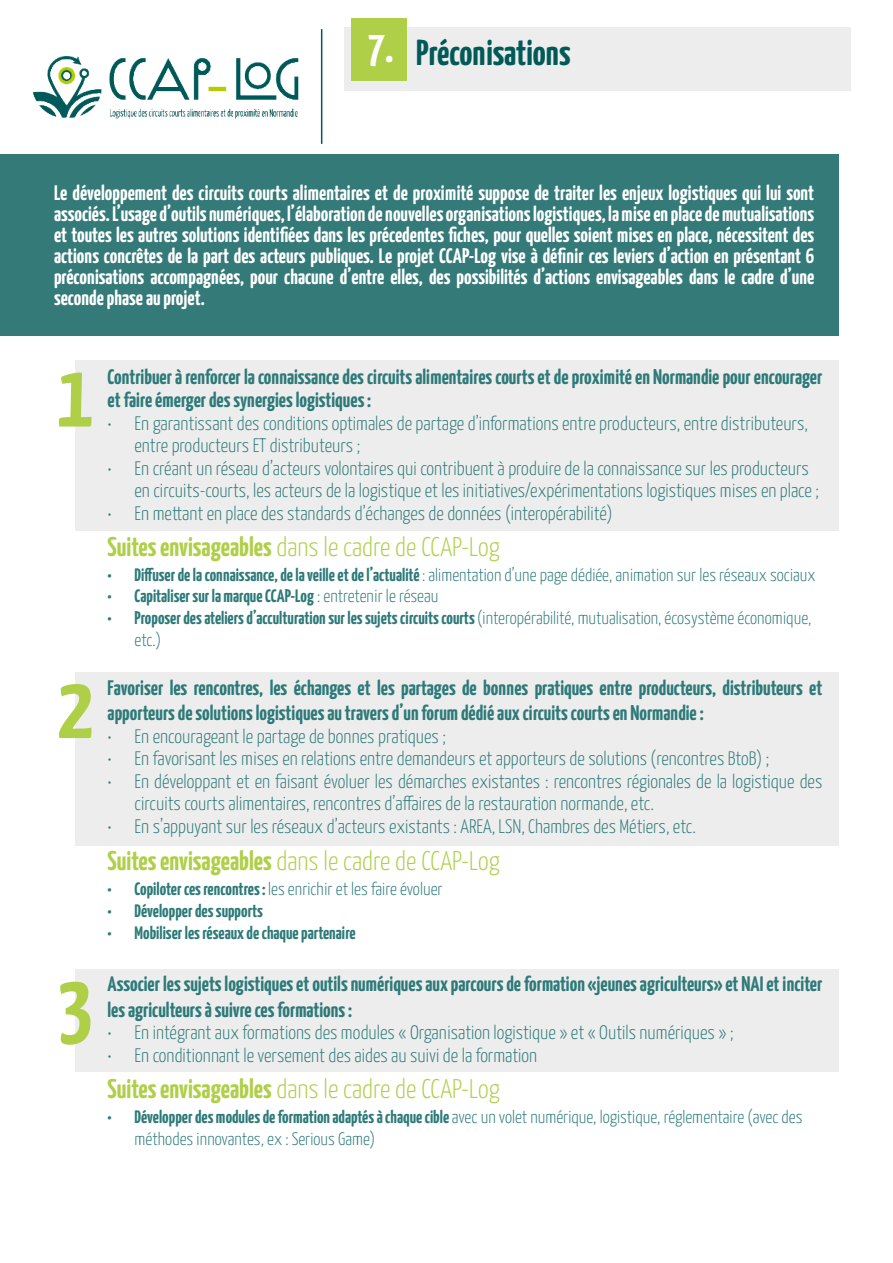
<style>
.page{position:relative;width:893px;height:1263px;background:#fff}
.page>*{position:absolute;margin:0;border:0;box-sizing:border-box;transform-origin:0 0}
.t1{font:700 90px "Yanone Kaffeesatz";color:#afcf48}
.t2{font:700 36px "Yanone Kaffeesatz";color:#015a58}
.t3{font:300 27px "Yanone Kaffeesatz";color:#afcf48}
.t4{font:700 21px/21px "Yanone Kaffeesatz";color:#fff;text-align:justify}
.t5{font:700 21px/25.2px "Yanone Kaffeesatz";color:#2d7a79}
.t6{font:300 19.5px/22.5px "Yanone Kaffeesatz";color:#2d7a79}
.t7{font:300 18px/21.6px "Yanone Kaffeesatz";color:#2d7a79}
.t8{font:700 18px/21.6px "Yanone Kaffeesatz";color:#2d7a79}
.s1{font-size:45px;color:#fff}
.s2{font-weight:700}
.s3{font-weight:300}
</style>
<div class="page">
<div style="left:344px;top:27px;width:506px;height:64px;background:#ededed"></div>
<hr style="left:321px;top:29px;width:1px;height:115px;background:#015a58">
<div style="left:352px;top:18px;width:55px;height:63px;background:#afcf48"></div>
<div style="left:75px;top:969px;width:764px;height:102px;background:#ededed"></div>
<div style="left:75px;top:672px;width:764px;height:173px;background:#ededed"></div>
<div style="left:75px;top:360px;width:764px;height:170px;background:#ededed"></div>
<div style="left:0;top:154px;width:839px;height:182px;background:#347a78"></div>
<img style="left:32px;top:56px;width:267px;height:63px">
<h2 class="t2" style="left:367px;top:36px;width:205px"><span class="s1">7.</span> Préconisations</h2>
<p class="t4" style="left:54px;top:183px;width:762px">Le développement des circuits courts alimentaires et de proximité suppose de traiter les enjeux logistiques qui lui sont associés. L’usage d’outils numériques, l’élaboration de nouvelles organisations logistiques, la mise en place de mutualisations et toutes les autres solutions identifiées dans les précedentes fiches, pour quelles soient mises en place, nécessitent des actions concrêtes de la part des acteurs publiques. Le projet CCAP-Log vise à définir ces leviers d’action en présentant 6 préconisations accompagnées, pour chacune d’entre elles, des possibilités d’actions envisageables dans le cadre d’une seconde phase au projet.</p>
<h1 class="t1" style="left:57px;top:354px;width:37px">1</h1>
<p class="t5" style="left:108px;top:366px;width:716px;line-height:23.4px">Contribuer à renforcer la connaissance des circuits alimentaires courts et de proximité en Normandie pour encourager et faire émerger des synergies logistiques :</p>
<p class="t6" style="left:135px;top:412px;width:675px;text-indent:-27px">• En garantissant des conditions optimales de partage d’informations entre producteurs, entre distributeurs, entre producteurs ET distributeurs ;</p>
<p class="t6" style="left:135px;top:457px;width:686px;text-indent:-27px">• En créant un réseau d’acteurs volontaires qui contribuent à produire de la connaissance sur les producteurs en circuits-courts, les acteurs de la logistique et les initiatives/expérimentations logistiques mises en place ;</p>
<p class="t6" style="left:108px;top:502px;width:506px">• En mettant en place des standards d’échanges de données (interopérabilité)</p>
<h1 class="t1" style="left:57px;top:666px;width:37px">2</h1>
<h1 class="t1" style="left:57px;top:963px;width:37px">3</h1>
<h3 class="t3" style="left:108px;top:534px;width:394px"><span class="s2">Suites envisageables</span> dans le cadre de CCAP-Log</h3>
<p class="t7" style="left:108px;top:564px;width:709px"><span class="s2">• Diffuser de la connaissance, de la veille et de l’actualité</span> : alimentation d’une page dédiée, animation sur les réseaux sociaux</p>
<p class="t8" style="left:108px;top:586px;width:332px">• Capitaliser sur la marque CCAP-Log <span class="s3">: entretenir le réseau</span></p>
<p class="t8" style="left:135px;top:608px;width:678px;text-indent:-27px">• Proposer des ateliers d’acculturation sur les sujets circuits courts <span class="s3">(interopérabilité, mutualisation, écosystème économique, etc.)</span></p>
<p class="t5" style="left:108px;top:676px;width:716px">Favoriser les rencontres, les échanges et les partages de bonnes pratiques entre producteurs, distributeurs et apporteurs de solutions logistiques au travers d’un forum dédié aux circuits courts en Normandie :</p>
<p class="t6" style="left:108px;top:726px;width:340px">• En encourageant le partage de bonnes pratiques ;</p>
<p class="t6" style="left:108px;top:748px;width:663px">• En favorisant les mises en relations entre demandeurs et apporteurs de solutions (rencontres BtoB) ;</p>
<p class="t6" style="left:135px;top:771px;width:689px;text-indent:-27px">• En développant et en faisant évoluer les démarches existantes : rencontres régionales de la logistique des circuits courts alimentaires, rencontres d’affaires de la restauration normande, etc.</p>
<p class="t6" style="left:108px;top:816px;width:590px">• En s’appuyant sur les réseaux d’acteurs existants : AREA, LSN, Chambres des Métiers, etc.</p>
<h3 class="t3" style="left:108px;top:849px;width:394px"><span class="s2">Suites envisageables</span> dans le cadre de CCAP-Log</h3>
<p class="t7" style="left:108px;top:879px;width:336px"><span class="s2">• Copiloter ces rencontres :</span> les enrichir et les faire évoluer</p>
<p class="t8" style="left:108px;top:901px;width:157px">• Développer des supports</p>
<p class="t8" style="left:108px;top:922px;width:250px">• Mobiliser les réseaux de chaque partenaire</p>
<p class="t5" style="left:108px;top:972px;width:716px">Associer les sujets logistiques et outils numériques aux parcours de formation «jeunes agriculteurs» et NAI et inciter les agriculteurs à suivre ces formations :</p>
<p class="t6" style="left:108px;top:1022px;width:627px">• En intégrant aux formations des modules « Organisation logistique » et « Outils numériques » ;</p>
<p class="t6" style="left:108px;top:1044px;width:431px">• En conditionnant le versement des aides au suivi de la formation</p>
<h3 class="t3" style="left:108px;top:1076px;width:394px"><span class="s2">Suites envisageables</span> dans le cadre de CCAP-Log</h3>
<p class="t7" style="left:135px;top:1107px;width:669px;text-indent:-27px"><span class="s2">• Développer des modules de formation adaptés à chaque cible</span> avec un volet numérique, logistique, réglementaire (avec des méthodes innovantes, ex : Serious Game)</p>
</div>
